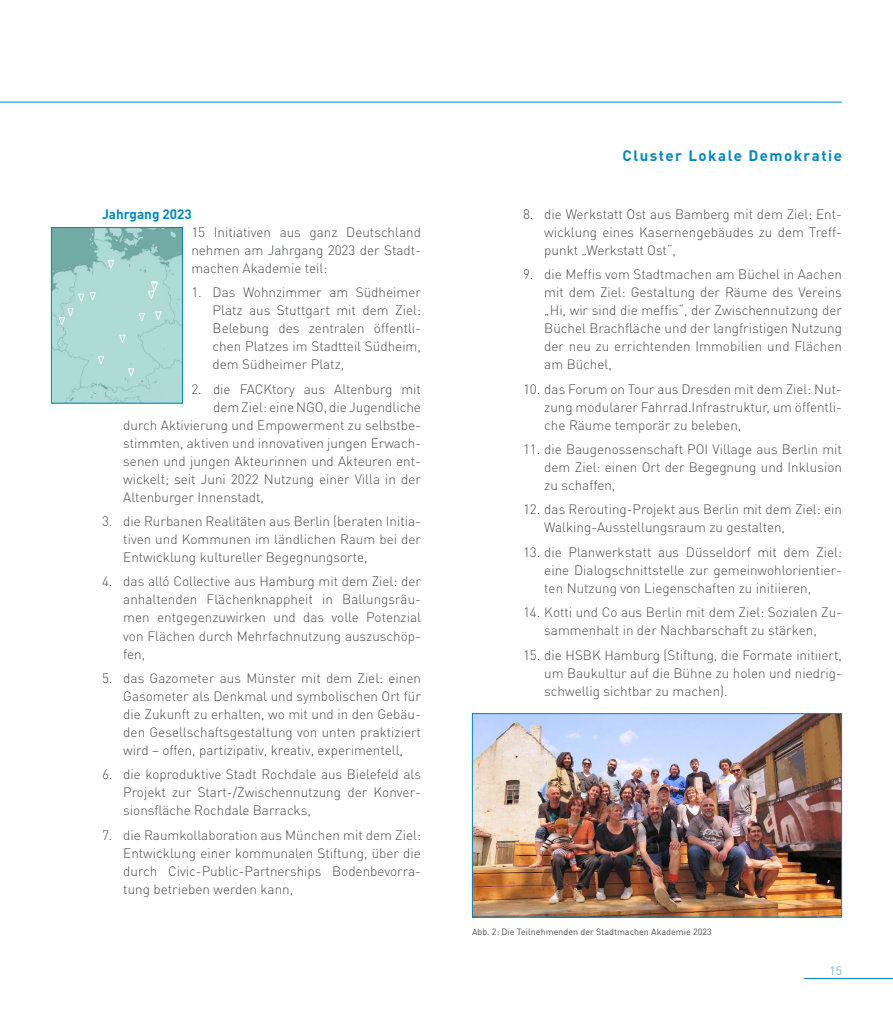
<style>
.page{position:relative;width:893px;height:1021px;background:#fff}
.page>*{position:absolute;margin:0;border:0;box-sizing:border-box;transform-origin:0 0}
.t1{font:700 15px "DIN Pro";letter-spacing:.1em;color:#0088bf}
.Liste{font:300 13.5px/18px "DIN Pro";color:#4b4c4d;text-align:justify}
.Fließtext{font:300 13.5px/18px "DIN Pro";color:#4b4c4d;text-align:justify}
.Überschrift_3{font:700 13.5px "DIN Pro";color:#0088bf}
.t2{font:12px "DIN Pro";color:#79b6da}
.BU{font:9px "DIN Pro";color:#4b4c4d}
</style>
<div class="page">
<hr style="left:804px;top:978px;width:89px;height:1px;background:#0088bf">
<hr style="left:0;top:102px;width:842px;height:1px;background:#0088bf">
<img style="left:53px;top:229px;width:128px;height:172px">
<div style="left:51px;top:227px;width:132px;height:176px;border:1px solid #0088bf"></div>
<img style="left:474px;top:715px;width:366px;height:200px">
<div style="left:472px;top:713px;width:370px;height:204px;border:1px solid #0088bf"></div>
<p class="Überschrift_3" style="left:102px;top:205px;width:91px">Jahrgang 2023</p>
<p class="Fließtext" style="left:191px;top:222px;width:231px">15 Initiativen aus ganz Deutschland nehmen am Jahrgang 2023 der Stadt&shy;machen Akademie teil:</p>
<p class="Liste" style="left:213px;top:283px;width:210px;text-indent:-21px">1. Das Wohnzimmer am Südheimer Platz aus Stuttgart mit dem Ziel:<br>Belebung des zentralen öffentli&shy;chen Platzes im Stadtteil Südheim, dem Südheimer Platz,</p>
<p class="Liste" style="left:191px;top:379px;width:231px;text-align:right">2. die FACKtory aus Altenburg mit dem Ziel: eine NGO, die Jugendliche</p>
<p class="Liste" style="left:123px;top:415px;width:299px">durch Aktivierung und Empowerment zu selbstbe&shy;stimmten, aktiven und innovativen jungen Erwach&shy;senen und jungen Akteurinnen und Akteuren ent&shy;wickelt; seit Juni 2022 Nutzung einer Villa in der Altenburger Innenstadt,</p>
<p class="Liste" style="left:123px;top:511px;width:299px;text-indent:-21px">3. die Rurbanen Realitäten aus Berlin (beraten Initia&shy;tiven und Kommunen im ländlichen Raum bei der Entwicklung kultureller Begegnungsorte,</p>
<p class="Liste" style="left:123px;top:572px;width:299px;text-indent:-21px">4. das alló Collective aus Hamburg mit dem Ziel: der anhaltenden Flächenknappheit in Ballungsräu&shy;men entgegenzuwirken und das volle Potenzial von Flächen durch Mehrfachnutzung auszuschöp&shy;fen,</p>
<p class="Liste" style="left:123px;top:668px;width:299px;text-indent:-21px">5. das Gazometer aus Münster mit dem Ziel: einen Gasometer als Denkmal und symbolischen Ort für die Zukunft zu erhalten, wo mit und in den Gebäu&shy;den Gesellschaftsgestaltung von unten praktiziert wird – offen, partizipativ, kreativ, experimentell,</p>
<p class="Liste" style="left:123px;top:765px;width:299px;text-indent:-21px">6. die koproduktive Stadt Rochdale aus Bielefeld als Projekt zur Start-/Zwischennutzung der Konver&shy;sionsfläche Rochdale Barracks,</p>
<p class="Liste" style="left:123px;top:825px;width:299px;text-indent:-21px">7. die Raumkollaboration aus München mit dem Ziel:<br>Entwicklung einer kommunalen Stiftung, über die durch Civic-Public-Partnerships Bodenbevorra&shy;tung betrieben werden kann,</p>
<p class="t1" style="left:623px;top:145px;width:221px">Cluster Lokale Demokratie</p>
<p class="Liste" style="left:544px;top:204px;width:299px;text-indent:-21px">8. die Werkstatt Ost aus Bamberg mit dem Ziel: Ent&shy;wicklung eines Kasernengebäudes zu dem Treff&shy;punkt „Werkstatt Ost“,</p>
<p class="Liste" style="left:544px;top:265px;width:299px;text-indent:-21px">9. die Meffis vom Stadtmachen am Büchel in Aachen mit dem Ziel: Gestaltung der Räume des Vereins „Hi, wir sind die meffis“, der Zwischennutzung der Büchel Brachfläche und der langfristigen Nutzung der neu zu errichtenden Immobilien und Flächen am Büchel,</p>
<p class="Liste" style="left:544px;top:379px;width:299px;text-indent:-21px">10. das Forum on Tour aus Dresden mit dem Ziel: Nut&shy;zung modularer Fahrrad.Infrastruktur, um öffentli&shy;che Räume temporär zu beleben,</p>
<p class="Liste" style="left:544px;top:439px;width:299px;text-indent:-21px">11. die Baugenossenschaft POI Village aus Berlin mit dem Ziel: einen Ort der Begegnung und Inklusion zu schaffen,</p>
<p class="Liste" style="left:544px;top:500px;width:299px;text-indent:-21px">12. das Rerouting-Projekt aus Berlin mit dem Ziel: ein<br>Walking-Ausstellungsraum zu gestalten,</p>
<p class="Liste" style="left:544px;top:542px;width:299px;text-indent:-21px">13. die Planwerkstatt aus Düsseldorf mit dem Ziel: eine Dialogschnittstelle zur gemeinwohlorientier&shy;ten Nutzung von Liegenschaften zu initiieren,</p>
<p class="Liste" style="left:523px;top:603px;width:320px;text-align:center">14. Kotti und Co aus Berlin mit dem Ziel: Sozialen Zu&shy;sammenhalt in der Nachbarschaft zu stärken,</p>
<p class="Liste" style="left:544px;top:645px;width:299px;text-indent:-21px">15. die HSBK Hamburg (Stiftung, die Formate initiiert, um Baukultur auf die Bühne zu holen und niedrig&shy;schwellig sichtbar zu machen).</p>
<p class="BU" style="left:472px;top:925px;width:241px">Abb. 2: Die Teilnehmenden der Stadtmachen Akademie 2023</p>
<p class="t2" style="left:829px;top:962px;width:14px">15</p>
</div>
